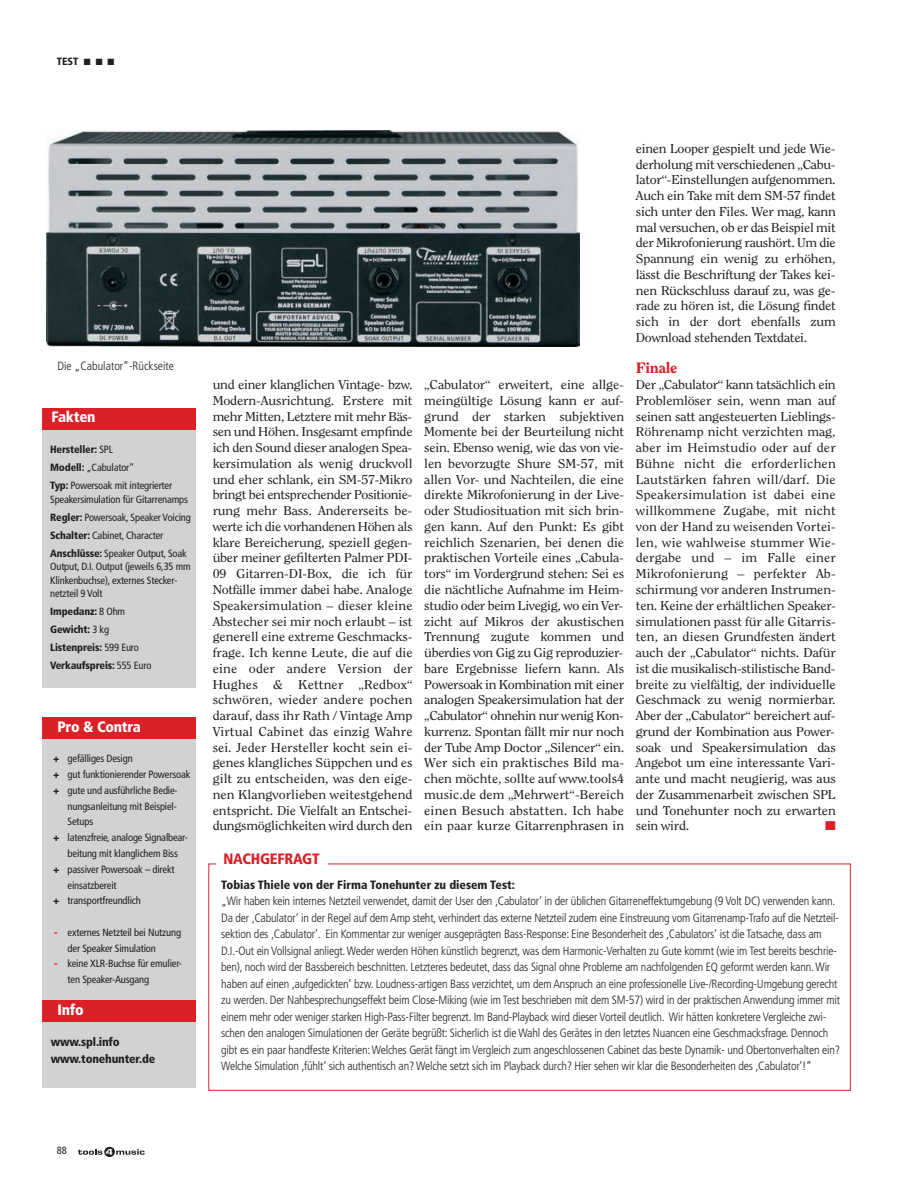
<style>
.page{position:relative;width:906px;height:1191px;background:#fff}
.page>*{position:absolute;margin:0;border:0;box-sizing:border-box;transform-origin:0 0}
.t1{font:900 condensed 15px "Frutiger LT Std";letter-spacing:-.015em;color:#fff}
.t2{font:900 condensed 15px "Frutiger LT Std";letter-spacing:-.015em;color:#da2128}
.t3{font:800 15px "Clearface Std";letter-spacing:-.02em;color:#da2128;scale:1.1 1}
.t4{font:12.75px/15.8px "Clearface Std";letter-spacing:-.015em;color:#231f20;text-align:justify;scale:1.1 1}
.t5{font:12.75px "Zapf Dingbats";color:#da2128;scale:1.1 1}
.t6{font:300 condensed 12px/16.5px "Frutiger LT Std";letter-spacing:-.015em;color:#231f20}
.t7{font:900 condensed 12px/16.5px "Frutiger LT Std";color:#231f20}
.t8{font:condensed 10.5px/18px "Frutiger LT Std";letter-spacing:-.015em;color:#231f20}
.t9{font:900 condensed 10.5px/18px "Frutiger LT Std";letter-spacing:-.015em;color:#231f20}
.s1{font-weight:900}
.s2{font-weight:400}
.s3{font-weight:900;color:#ee1d23}
</style>
<div class="page">
<div style="left:105px;top:1147px;width:9px;height:9px;border:1px solid #231f20;border-radius:50%"></div>
<svg style="left:78px;top:1148px;width:67px;height:6px"></svg>
<div style="left:43px;top:717px;width:153px;height:284px;background:#d1d2d4"></div>
<div style="left:43px;top:717px;width:153px;height:21px;background:#da2128"></div>
<div style="left:43px;top:1000px;width:153px;height:87px;background:#d1d2d4"></div>
<div style="left:43px;top:1000px;width:153px;height:21px;background:#da2128"></div>
<div style="left:43px;top:408px;width:153px;height:279px;background:#d1d2d4"></div>
<div style="left:43px;top:408px;width:153px;height:21px;background:#da2128"></div>
<img style="left:47px;top:131px;width:533px;height:215px">
<p class="t9" style="left:57px;top:53px;width:59px">TEST ■ ■ ■</p>
<p class="t6" style="left:57px;top:359px;width:118px">Die „Cabulator“-Rückseite</p>
<p class="t1" style="left:52px;top:411px;width:46px">Fakten</p>
<p class="t8" style="left:50px;top:441px;width:124px"><span class="s1">Hersteller:</span> SPL<br><span class="s1">Modell:</span> „Cabulator"<br><span class="s1">Typ:</span> Powersoak mit integrierter</p>
<p class="t8" style="left:50px;top:491px;width:142px">Speakersimulation für Gitarrenamps <span class="s1">Regler:</span> Powersoak, Speaker Voicing <span class="s1">Schalter:</span> Cabinet, Character <span class="s1">Anschlüsse:</span> Speaker Output, Soak</p>
<p class="t8" style="left:50px;top:560px;width:142px;line-height:13.5px">Output, D.I. Output (jeweils 6,35 mm<br>Klinkenbuchse), externes Stecker&shy;netzteil 9 Volt</p>
<p class="t9" style="left:50px;top:603px;width:103px">Impedanz: <span class="s2">8 Ohm<br></span>Gewicht: <span class="s2">3 kg<br></span>Listenpreis: <span class="s2">599 Euro<br></span>Verkaufspreis: <span class="s2">555 Euro</span></p>
<p class="t1" style="left:58px;top:720px;width:85px">Pro &amp; Contra</p>
<p class="t8" style="left:53px;top:751px;width:139px;line-height:15.8px"><span class="s1">+</span> gefälliges Design<br><span class="s1">+</span> gut funktionierender Powersoak <span class="s1">+</span> gute und ausführliche Bedie-</p>
<p class="t8" style="left:68px;top:798px;width:111px">nungsanleitung mit Beispiel-</p>
<p class="t8" style="left:68px;top:813px;width:27px">Setups</p>
<p class="t8" style="left:53px;top:829px;width:136px"><span class="s1">+</span> latenzfreie, analoge Signalbear-</p>
<p class="t8" style="left:68px;top:845px;width:112px">beitung mit klanglichem Biss</p>
<p class="t8" style="left:53px;top:861px;width:123px"><span class="s1">+</span> passiver Powersoak – direkt</p>
<p class="t8" style="left:68px;top:876px;width:51px">einsatzbereit</p>
<p class="t8" style="left:53px;top:892px;width:89px"><span class="s1">+</span> transportfreundlich</p>
<p class="t8" style="left:68px;top:925px;width:115px;line-height:15.8px;text-indent:-13px"><span class="s3">-</span> externes Netzteil bei Nutzung der Speaker Simulation</p>
<p class="t8" style="left:68px;top:956px;width:116px;line-height:15.8px;text-indent:-13px"><span class="s3">-</span> keine XLR-Buchse für emulier&shy;ten Speaker-Ausgang</p>
<p class="t1" style="left:58px;top:1003px;width:28px">Info</p>
<p class="t7" style="left:51px;top:1034px;width:106px">www.spl.info www.tonehunter.de</p>
<p class="t4" style="left:213px;top:378px;width:183px">und einer klanglichen Vintage- bzw.<br>Modern-Ausrichtung. Erstere mit mehr Mitten, Letztere mit mehr Bäs&shy;sen und Höhen. Insgesamt empfinde ich den Sound dieser analogen Spea&shy;kersimulation als wenig druckvoll und eher schlank, ein SM-57-Mikro bringt bei entsprechender Positionie&shy;rung mehr Bass. Andererseits be&shy;werte ich die vorhandenen Höhen als klare Bereicherung, speziell gegen&shy;über meiner gefilterten Palmer PDI-09 Gitarren-DI-Box, die ich für Notfälle immer dabei habe. Analoge Speakersimulation – dieser kleine Abstecher sei mir noch erlaubt – ist generell eine extreme Geschmacks&shy;frage. Ich kenne Leute, die auf die eine oder andere Version der Hughes &amp; Kettner „Redbox“ schwören, wieder andere pochen darauf, dass ihr Rath / Vintage Amp Virtual Cabinet das einzig Wahre sei. Jeder Hersteller kocht sein ei&shy;genes klangliches Süppchen und es gilt zu entscheiden, was den eige&shy;nen Klangvorlieben weitestgehend entspricht. Die Vielfalt an Entschei&shy;dungsmöglichkeiten wird durch den</p>
<p class="t4" style="left:424px;top:378px;width:183px">„Cabulator“ erweitert, eine allge&shy;meingültige Lösung kann er auf&shy;grund der starken subjektiven Momente bei der Beurteilung nicht sein. Ebenso wenig, wie das von vie&shy;len bevorzugte Shure SM-57, mit allen Vor- und Nachteilen, die eine direkte Mikrofonierung in der Live&shy;oder Studiosituation mit sich brin&shy;gen kann. Auf den Punkt: Es gibt reichlich Szenarien, bei denen die praktischen Vorteile eines „Cabula&shy;tors“ im Vordergrund stehen: Sei es die nächtliche Aufnahme im Heim&shy;studio oder beim Livegig, wo ein Ver&shy;zicht auf Mikros der akustischen Trennung zugute kommen und überdies von Gig zu Gig reproduzier&shy;bare Ergebnisse liefern kann. Als Powersoak in Kombination mit einer analogen Speakersimulation hat der „Cabulator“ ohnehin nur wenig Kon&shy;kurrenz. Spontan fällt mir nur noch der Tube Amp Doctor „Silencer“ ein.<br>Wer sich ein praktisches Bild ma&shy;chen möchte, sollte auf www.tools4 music.de dem „Mehrwert“-Bereich einen Besuch abstatten. Ich habe ein paar kurze Gitarrenphrasen in</p>
<p class="t4" style="left:636px;top:141px;width:183px">einen Looper gespielt und jede Wie&shy;derholung mit verschiedenen „Cabu&shy;lator“-Einstellungen aufgenommen.<br>Auch ein Take mit dem SM-57 findet sich unter den Files. Wer mag, kann mal versuchen, ob er das Beispiel mit der Mikrofonierung raushört. Um die Spannung ein wenig zu erhöhen, lässt die Beschriftung der Takes kei&shy;nen Rückschluss darauf zu, was ge&shy;rade zu hören ist, die Lösung findet sich in der dort ebenfalls zum Download stehenden Textdatei.</p>
<p class="t3" style="left:636px;top:359px;width:39px">Finale</p>
<p class="t4" style="left:636px;top:378px;width:183px">Der „Cabulator“ kann tatsächlich ein Problemlöser sein, wenn man auf seinen satt angesteuerten Lieblings-Röhrenamp nicht verzichten mag, aber im Heimstudio oder auf der Bühne nicht die erforderlichen Lautstärken fahren will/darf. Die Speakersimulation ist dabei eine willkommene Zugabe, mit nicht von der Hand zu weisenden Vortei&shy;len, wie wahlweise stummer Wie&shy;dergabe und – im Falle einer Mikrofonierung – perfekter Ab&shy;schirmung vor anderen Instrumen&shy;ten. Keine der erhältlichen Speaker&shy;simulationen passt für alle Gitarris&shy;ten, an diesen Grundfesten ändert auch der „Cabulator“ nichts. Dafür ist die musikalisch-stilistische Band&shy;breite zu vielfältig, der individuelle Geschmack zu wenig normierbar.<br>Aber der „Cabulator“ bereichert auf&shy;grund der Kombination aus Power&shy;soak und Speakersimulation das Angebot um eine interessante Vari&shy;ante und macht neugierig, was aus der Zusammenarbeit zwischen SPL und Tonehunter noch zu erwarten sein wird.</p>
<p class="t5" style="left:825px;top:820px;width:11px">■</p>
<p class="t2" style="left:223px;top:853px;width:98px">NACHGEFRAGT</p>
<p class="t7" style="left:221px;top:877px;width:295px">Tobias Thiele von der Firma Tonehunter zu diesem Test:</p>
<p class="t6" style="left:221px;top:894px;width:620px">„Wir haben kein internes Netzteil verwendet, damit der User den ‚Cabulator‘ in der üblichen Gitarreneffektumgebung (9 Volt DC) verwenden kann.<br>Da der ‚Cabulator‘ in der Regel auf dem Amp steht, verhindert das externe Netzteil zudem eine Einstreuung vom Gitarrenamp-Trafo auf die Netzteil&shy;sektion des ‚Cabulator‘. Ein Kommentar zur weniger ausgeprägten Bass-Response: Eine Besonderheit des ‚Cabulators‘ ist die Tatsache, dass am D.I.-Out ein Vollsignal anliegt. Weder werden Höhen künstlich begrenzt, was dem Harmonic-Verhalten zu Gute kommt (wie im Test bereits beschrie&shy;ben), noch wird der Bassbereich beschnitten. Letzteres bedeutet, dass das Signal ohne Probleme am nachfolgenden EQ geformt werden kann. Wir haben auf einen ‚aufgedickten‘ bzw. Loudness-artigen Bass verzichtet, um dem Anspruch an eine professionelle Live-/Recording-Umgebung gerecht zu werden. Der Nahbesprechungseffekt beim Close-Miking (wie im Test beschrieben mit dem SM-57) wird in der praktischen Anwendung immer mit einem mehr oder weniger starken High-Pass-Filter begrenzt. Im Band-Playback wird dieser Vorteil deutlich. Wir hätten konkretere Vergleiche zwi&shy;schen den analogen Simulationen der Geräte begrüßt: Sicherlich ist die Wahl des Gerätes in den letztes Nuancen eine Geschmacksfrage. Dennoch gibt es ein paar handfeste Kriterien: Welches Gerät fängt im Vergleich zum angeschlossenen Cabinet das beste Dynamik- und Obertonverhalten ein?<br>Welche Simulation ‚fühlt‘ sich authentisch an? Welche setzt sich im Playback durch? Hier sehen wir klar die Besonderheiten des ‚Cabulator‘!“</p>
<p class="t8" style="left:57px;top:1142px;width:12px">88</p>
</div>
